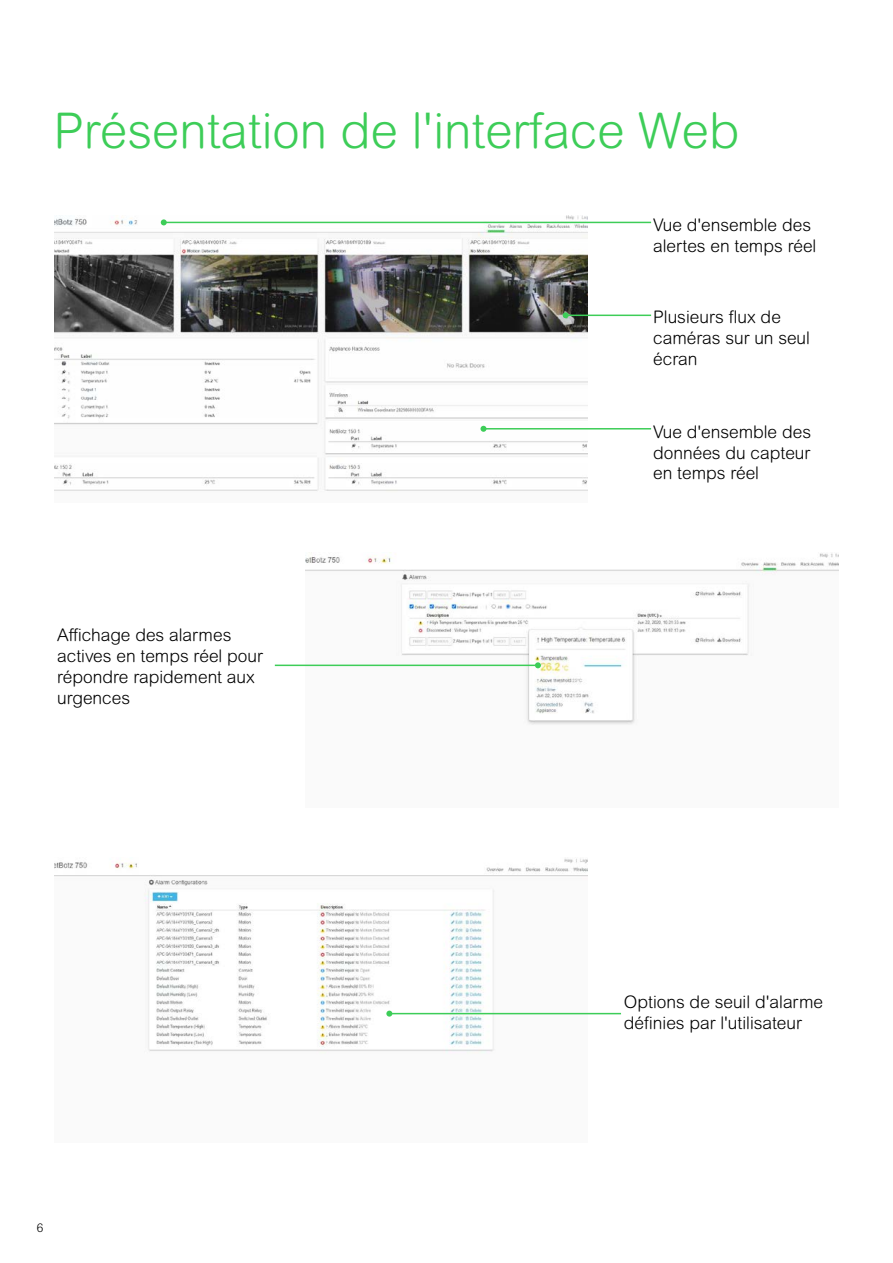
<style>
.page{position:relative;width:893px;height:1263px;background:#fff}
.page>*{position:absolute;margin:0;border:0;box-sizing:border-box;transform-origin:0 0}
.t1{font:300 49.35px "Arial Rounded MT Pro";color:#3dcd58}
.t2{font:300 17.4px/20.9px "Arial Rounded MT Pro";color:#000}
.t3{font:300 12px "Arial Rounded MT Pro";color:#000}
</style>
<div class="page">
<img style="left:54px;top:216px;width:533px;height:275px">
<hr style="left:483px;top:428px;width:168px;height:1px;background:#3dcd58">
<svg style="left:480px;top:426px;width:6px;height:6px"></svg>
<hr style="left:566px;top:315px;width:85px;height:1px;background:#3dcd58">
<svg style="left:563px;top:312px;width:6px;height:6px"></svg>
<hr style="left:164px;top:222px;width:487px;height:1px;background:#3dcd58">
<svg style="left:161px;top:219px;width:6px;height:6px"></svg>
<img style="left:306px;top:552px;width:533px;height:173px">
<img style="left:54px;top:858px;width:533px;height:195px">
<hr style="left:389px;top:1013px;width:232px;height:1px;background:#3dcd58">
<svg style="left:386px;top:1010px;width:6px;height:6px"></svg>
<hr style="left:275px;top:665px;width:263px;height:1px;background:#3dcd58">
<svg style="left:535px;top:662px;width:6px;height:6px"></svg>
<h1 class="t1" style="left:54px;top:102px;width:687px">Présentation de l'interface Web</h1>
<p class="t2" style="left:653px;top:216px;width:165px">Vue d'ensemble des alertes en temps réel</p>
<p class="t2" style="left:653px;top:307px;width:158px">Plusieurs flux de caméras sur un seul écran</p>
<p class="t2" style="left:57px;top:625px;width:207px">Affichage des alarmes actives en temps réel pour répondre rapidement aux urgences</p>
<p class="t2" style="left:653px;top:422px;width:159px;text-align:justify">Vue d'ensemble des données du capteur en temps réel</p>
<p class="t3" style="left:37px;top:1221px;width:8px">6</p>
<p class="t2" style="left:624px;top:992px;width:201px">Options de seuil d'alarme définies par l'utilisateur</p>
</div>
